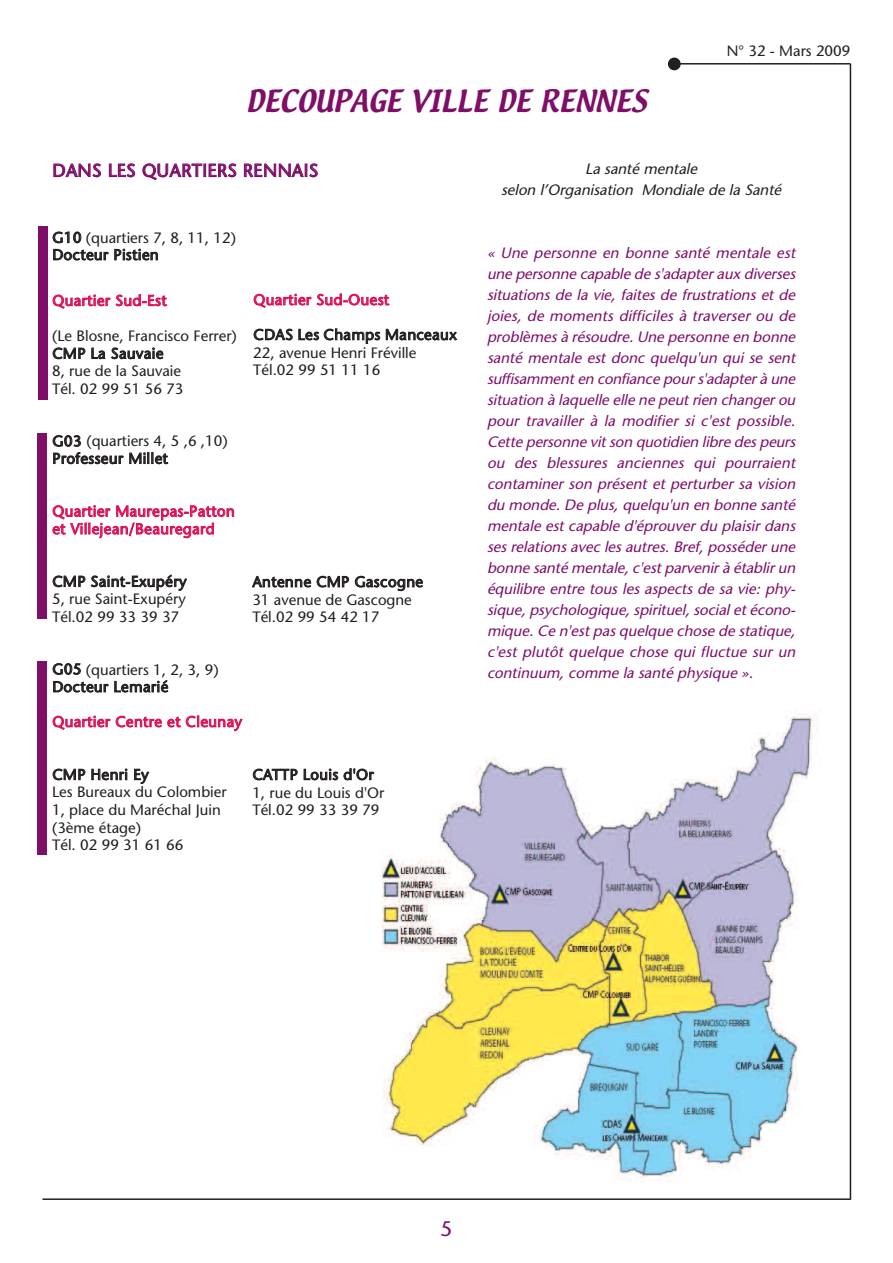
<style>
.page{position:relative;width:893px;height:1263px;background:#fff}
.page>*{position:absolute;margin:0;border:0;box-sizing:border-box;transform-origin:0 0}
.t1{font:27px "Textile";color:#7f0e69}
.t2{font:21px "Stone Sans";color:#7f0e69}
.t3{font:18px "Stone Sans";letter-spacing:.025em;color:#7f0e69}
.t4{font:italic 15px/21px "Stone Sans";color:#7f0e69;text-align:justify}
.t5{font:15px/17.7px "Stone Sans";color:#231f20}
.t6{font:15px/17.7px "Stone Sans";letter-spacing:.03em;color:#de1154}
.t7{font:15px/17.1px "Stone Sans";letter-spacing:.02em;color:#231f20}
.t8{font:italic 15px/21px "Stone Sans";color:#231f20;text-align:center}
</style>
<div class="page">
<img style="left:381px;top:710px;width:439px;height:472px">
<hr style="left:677px;top:63px;width:173px;height:2px;background:#231f20">
<hr style="left:43px;top:1198px;width:807px;height:2px;background:#231f20">
<div style="left:668px;top:58px;width:13px;height:12px;background:#231f20;border-radius:50%"></div>
<hr style="left:850px;top:64px;width:1px;height:1136px;background:#231f20">
<div style="left:38px;top:226px;width:10px;height:174px;background:#7f0e69"></div>
<div style="left:37px;top:433px;width:10px;height:186px;background:#7f0e69"></div>
<div style="left:37px;top:662px;width:10px;height:193px;background:#7f0e69"></div>
<h1 class="t1" style="left:246px;top:87px;width:403px">DECOUPAGE VILLE DE RENNES</h1>
<p class="t5" style="left:727px;top:44px;width:125px">N° 32 - Mars 2009</p>
<p class="t3" style="left:52px;top:163px;width:267px">DANS LES QUARTIERS RENNAIS</p>
<p class="t5" style="left:52px;top:230px;width:185px;line-height:17.2px">G10 (quartiers 7, 8, 11, 12)<br>Docteur Pistien</p>
<p class="t6" style="left:52px;top:293px;width:116px">Quartier Sud-Est</p>
<p class="t5" style="left:52px;top:329px;width:186px">(Le Blosne, Francisco Ferrer)<br>CMP La Sauvaie<br>8, rue de la Sauvaie<br>Tél. 02 99 51 56 73</p>
<p class="t7" style="left:52px;top:434px;width:177px">G03 (quartiers 4, 5 ,6 ,10)<br>Professeur Millet</p>
<p class="t6" style="left:253px;top:292px;width:137px">Quartier Sud-Ouest</p>
<p class="t5" style="left:253px;top:327px;width:205px">CDAS Les Champs Manceaux<br>22, avenue Henri Fréville<br>Tél.02 99 51 11 16</p>
<p class="t6" style="left:52px;top:504px;width:184px">Quartier Maurepas-Patton et Villejean/Beauregard</p>
<p class="t5" style="left:52px;top:574px;width:136px;text-align:justify">CMP Saint-Exupéry 5, rue Saint-Exupéry Tél.02 99 33 39 37</p>
<p class="t5" style="left:252px;top:574px;width:172px">Antenne CMP Gascogne<br>31 avenue de Gascogne<br>Tél.02 99 54 42 17</p>
<p class="t7" style="left:52px;top:662px;width:168px">G05 (quartiers 1, 2, 3, 9)<br>Docteur Lemarié</p>
<p class="t6" style="left:52px;top:714px;width:191px">Quartier Centre et Cleunay</p>
<p class="t5" style="left:52px;top:767px;width:176px">CMP Henri Ey<br>Les Bureaux du Colombier<br>1, place du Maréchal Juin (3ème étage)<br>Tél. 02 99 31 61 66</p>
<p class="t5" style="left:252px;top:767px;width:133px">CATTP Louis d'Or<br>1, rue du Louis d'Or<br>Tél.02 99 33 39 79</p>
<p class="t8" style="left:501px;top:160px;width:285px">La santé mentale<br>selon l’Organisation Mondiale de la Santé</p>
<p class="t4" style="left:487px;top:244px;width:313px">« Une personne en bonne santé mentale est une personne capable de s'adapter aux diverses situations de la vie, faites de frustrations et de joies, de moments difficiles à traverser ou de problèmes à résoudre. Une personne en bonne santé mentale est donc quelqu'un qui se sent suffisamment en confiance pour s'adapter à une situation à laquelle elle ne peut rien changer ou pour travailler à la modifier si c'est possible.<br>Cette personne vit son quotidien libre des peurs ou des blessures anciennes qui pourraient contaminer son présent et perturber sa vision du monde. De plus, quelqu'un en bonne santé mentale est capable d'éprouver du plaisir dans ses relations avec les autres. Bref, posséder une bonne santé mentale, c'est parvenir à établir un équilibre entre tous les aspects de sa vie: phy&shy;sique, psychologique, spirituel, social et écono&shy;mique. Ce n'est pas quelque chose de statique, c'est plutôt quelque chose qui fluctue sur un continuum, comme la santé physique ».</p>
<h2 class="t2" style="left:440px;top:1220px;width:14px">5</h2>
</div>
